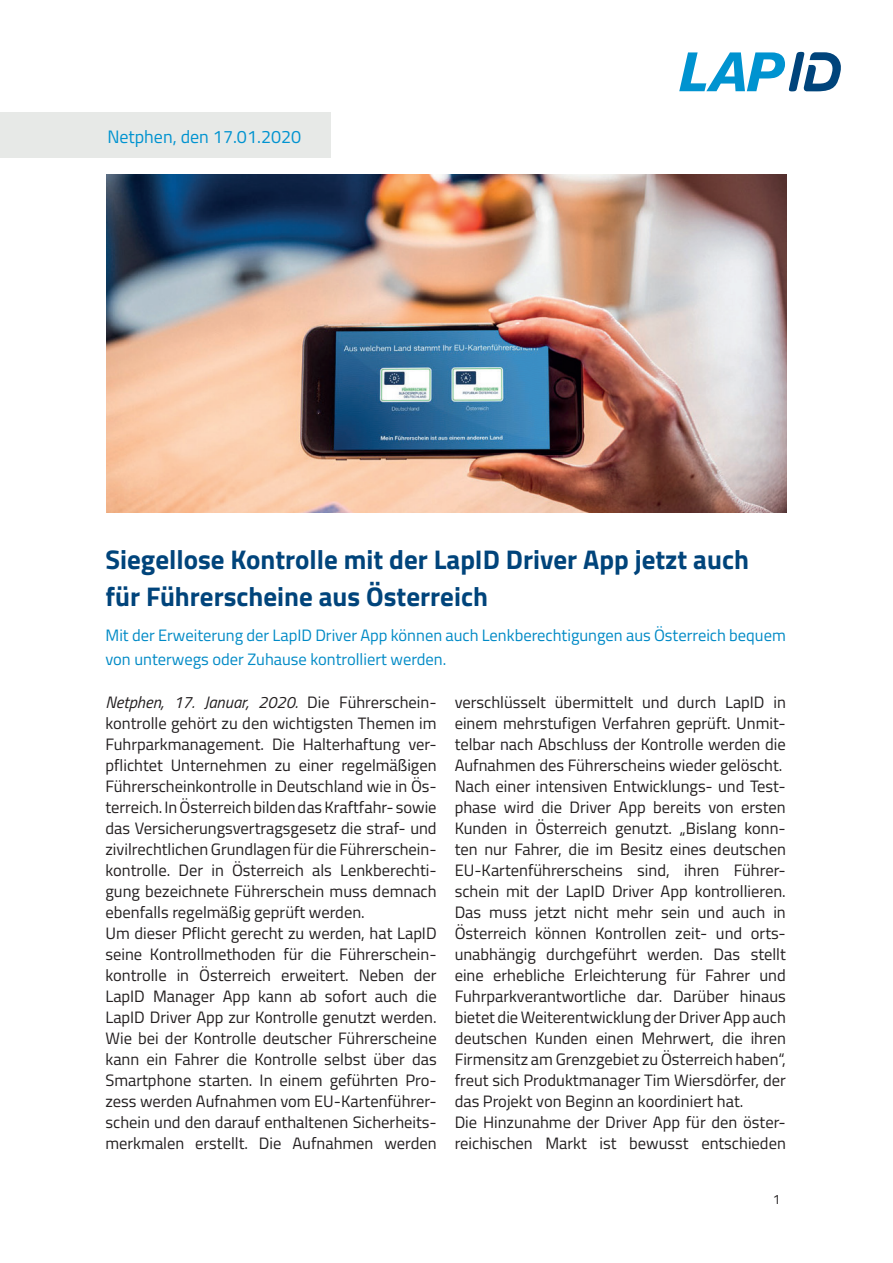
<style>
.page{position:relative;width:893px;height:1263px;background:#fff}
.page>*{position:absolute;margin:0;border:0;box-sizing:border-box;transform-origin:0 0}
.t1{font:700 27px/37.5px "Titillium Web";color:#00447b}
.t2{font:18px "Titillium Web";color:#0093d0}
.t3{font:16.5px/21px "Titillium Web";color:#231f20}
.t4{font:16.5px/24px "Titillium Web";color:#008ac6}
.t5{font:13.5px "Titillium Web";color:#231f20}
.s1{font-style:italic}
</style>
<div class="page">
<svg style="left:679px;top:52px;width:162px;height:39px"></svg>
<div style="left:0;top:112px;width:330px;height:45px;background:#e7e9e7"></div>
<img style="left:106px;top:174px;width:681px;height:338px">
<p class="t2" style="left:107px;top:123px;width:195px">Netphen, den 17.01.2020</p>
<h1 class="t1" style="left:105px;top:539px;width:645px">Siegellose Kontrolle mit der LapID Driver App jetzt auch für Führerscheine aus Österreich</h1>
<p class="t4" style="left:105px;top:622px;width:682px">Mit der Erweiterung der LapID Driver App können auch Lenkberechtigungen aus Österreich bequem von unterwegs oder Zuhause kontrolliert werden.</p>
<p class="t3" style="left:105px;top:690px;width:333px"><span class="s1">Netphen, 17. Januar, 2020.</span> Die Führerschein&shy;kontrolle gehört zu den wichtigsten Themen im Fuhrparkmanagement. Die Halterhaftung ver&shy;pflichtet Unternehmen zu einer regelmäßigen Führerscheinkontrolle in Deutschland wie in Ös&shy;terreich. In Österreich bilden das Kraftfahr- sowie das Versicherungsvertragsgesetz die straf- und zivilrechtlichen Grundlagen für die Führerschein&shy;kontrolle. Der in Österreich als Lenkberechti&shy;gung bezeichnete Führerschein muss demnach ebenfalls regelmäßig geprüft werden.<br>Um dieser Pflicht gerecht zu werden, hat LapID seine Kontrollmethoden für die Führerschein&shy;kontrolle in Österreich erweitert. Neben der LapID Manager App kann ab sofort auch die LapID Driver App zur Kontrolle genutzt werden.<br>Wie bei der Kontrolle deutscher Führerscheine kann ein Fahrer die Kontrolle selbst über das Smartphone starten. In einem geführten Pro&shy;zess werden Aufnahmen vom EU-Kartenführer&shy;schein und den darauf enthaltenen Sicherheits&shy;merkmalen erstellt. Die Aufnahmen werden</p>
<p class="t3" style="left:455px;top:691px;width:333px">verschlüsselt übermittelt und durch LapID in einem mehrstufigen Verfahren geprüft. Unmit&shy;telbar nach Abschluss der Kontrolle werden die Aufnahmen des Führerscheins wieder gelöscht.<br>Nach einer intensiven Entwicklungs- und Test&shy;phase wird die Driver App bereits von ersten Kunden in Österreich genutzt. „Bislang konn&shy;ten nur Fahrer, die im Besitz eines deutschen EU-Kartenführerscheins sind, ihren Führer&shy;schein mit der LapID Driver App kontrollieren.<br>Das muss jetzt nicht mehr sein und auch in Österreich können Kontrollen zeit- und orts&shy;unabhängig durchgeführt werden. Das stellt eine erhebliche Erleichterung für Fahrer und Fuhrparkverantwortliche dar. Darüber hinaus bietet die Weiterentwicklung der Driver App auch deutschen Kunden einen Mehrwert, die ihren Firmensitz am Grenzgebiet zu Österreich haben“, freut sich Produktmanager Tim Wiersdörfer, der das Projekt von Beginn an koordiniert hat.<br>Die Hinzunahme der Driver App für den öster&shy;reichischen Markt ist bewusst entschieden</p>
<p class="t5" style="left:773px;top:1189px;width:9px">1</p>
</div>
